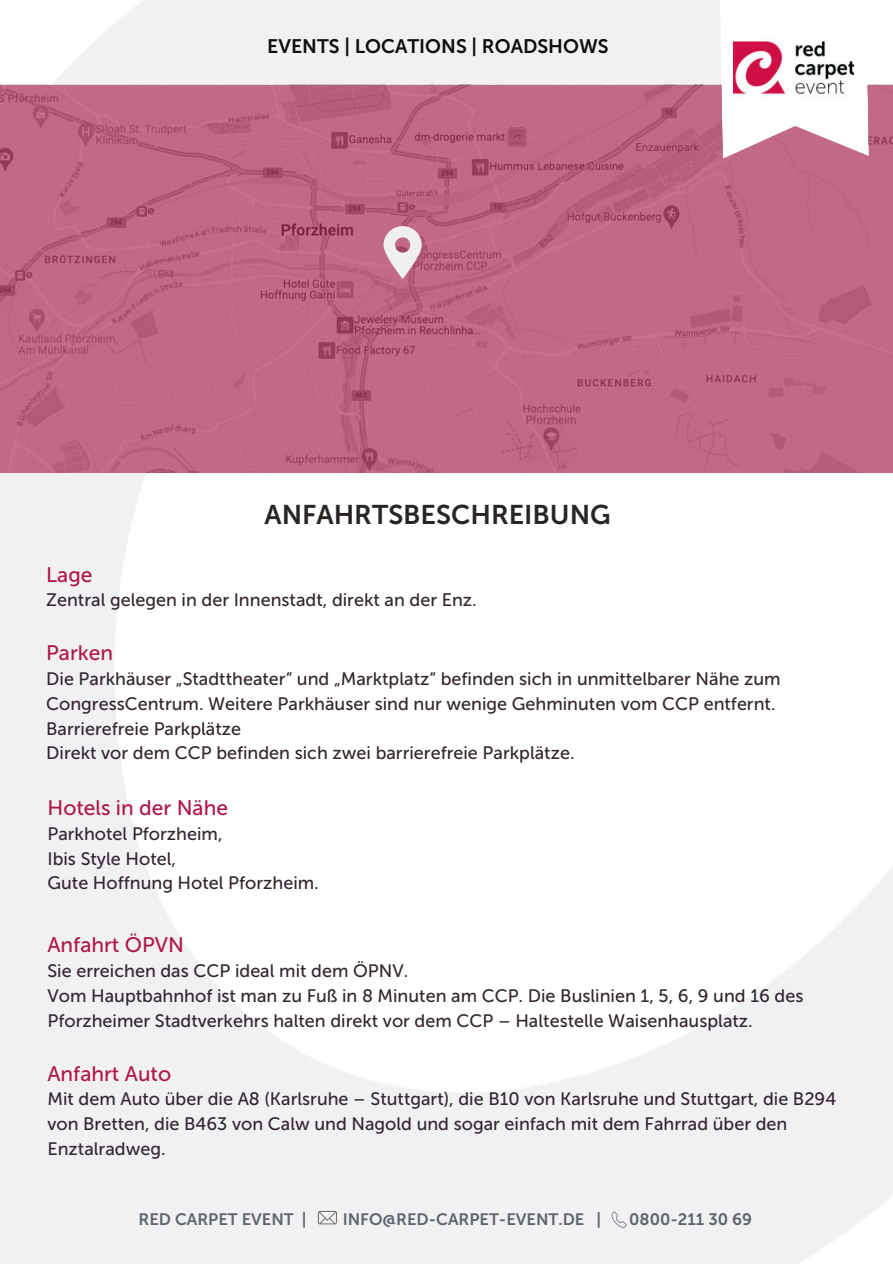
<style>
.page{position:relative;width:893px;height:1264px;background:#fff}
.page>*{position:absolute;margin:0;border:0;box-sizing:border-box;transform-origin:0 0}
.t1{font:27px "Museo Sans 700";color:#292523}
.t2{font:21px "Museo Sans 500";color:#b01648}
.t3{font:19.5px "Museo Sans 700";color:#0d0f0d}
.t4{font:18px/24.8px "Museo Sans 500";color:#332630}
.t5{font:16.5px "Museo Sans 700";color:#5f666b}
.s1{color:#292523}
</style>
<div class="page">
<hr style="left:0;top:1261px;width:803px;height:2px;background:#f1f1f4">
<svg style="left:0;top:85px;width:892px;height:388px;background:#be6683"></svg>
<svg style="left:383px;top:226px;width:39px;height:53px"></svg>
<svg style="left:718px;top:0;width:150px;height:159px"></svg>
<img style="left:733px;top:32px;width:120px;height:72px">
<svg style="left:318px;top:1210px;width:19px;height:14px"></svg>
<svg style="left:611px;top:1210px;width:16px;height:17px"></svg>
<p class="t3" style="left:267px;top:35px;width:343px">EVENTS | LOCATIONS | ROADSHOWS</p>
<h1 class="t1" style="left:264px;top:500px;width:348px">ANFAHRTSBESCHREIBUNG</h1>
<p class="t2" style="left:46px;top:563px;width:48px">Lage</p>
<p class="t4" style="left:46px;top:588px;width:432px">Zentral gelegen in der Innenstadt, direkt an der Enz.</p>
<p class="t2" style="left:46px;top:641px;width:68px">Parken</p>
<p class="t4" style="left:46px;top:666px;width:736px">Die Parkhäuser „Stadttheater“ und „Marktplatz“ befinden sich in unmittelbarer Nähe zum CongressCentrum. Weitere Parkhäuser sind nur wenige Gehminuten vom CCP entfernt.<br>Barrierefreie Parkplätze<br>Direkt vor dem CCP befinden sich zwei barrierefreie Parkplätze.</p>
<p class="t2" style="left:47px;top:796px;width:182px">Hotels in der Nähe</p>
<p class="t4" style="left:47px;top:821px;width:273px">Parkhotel Pforzheim,<br>Ibis Style Hotel,<br>Gute Hoffnung Hotel Pforzheim<span class="s1">.</span></p>
<p class="t2" style="left:47px;top:933px;width:138px">Anfahrt ÖPVN</p>
<p class="t4" style="left:47px;top:958px;width:757px">Sie erreichen das CCP ideal mit dem ÖPNV.<br>Vom Hauptbahnhof ist man zu Fuß in 8 Minuten am CCP. Die Buslinien 1, 5, 6, 9 und 16 des<br>Pforzheimer Stadtverkehrs halten direkt vor dem CCP – Haltestelle Waisenhausplatz.</p>
<p class="t2" style="left:47px;top:1061px;width:125px">Anfahrt Auto</p>
<p class="t4" style="left:47px;top:1086px;width:790px">Mit dem Auto über die A8 (Karlsruhe – Stuttgart), die B10 von Karlsruhe und Stuttgart, die B294 von Bretten, die B463 von Calw und Nagold und sogar einfach mit dem Fahrrad über den<br>Enztalradweg.</p>
<p class="t5" style="left:139px;top:1209px;width:169px">RED CARPET EVENT |</p>
<p class="t5" style="left:342px;top:1209px;width:260px">INFO@RED-CARPET-EVENT.DE |</p>
<p class="t5" style="left:629px;top:1209px;width:124px">0800-211 30 69</p>
</div>
